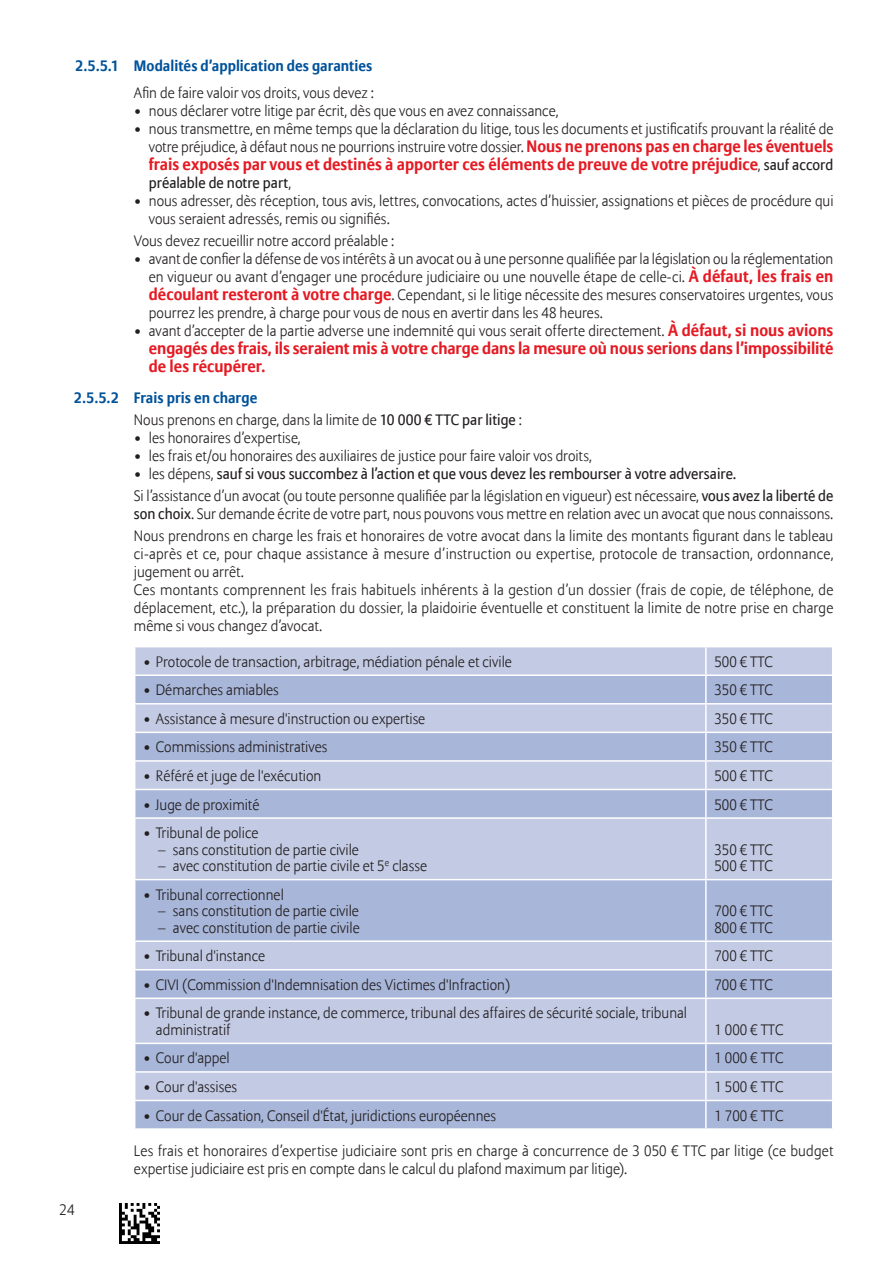
<style>
.page{position:relative;width:893px;height:1263px;background:#fff}
.page>*{position:absolute;margin:0;border:0;box-sizing:border-box;transform-origin:0 0}
.t1{font:700 16.5px/18px "Allianz Sans";color:#e51a23}
.Texte_sans_expace_av{font:300 15px/18px "Allianz Sans";color:#231f20}
.Texte{font:300 15px/18px "Allianz Sans";color:#231f20}
.Tablo_corps{font:300 15px "Allianz Sans";color:#231f20}
.t2{font:15px "Allianz Sans";letter-spacing:.005em;color:#231f20}
.t3{font:700 15px "Allianz Sans";letter-spacing:.005em;color:#01529a}
.s1{font-weight:700;font-size:16.5px;color:#e51a23}
.s2{font-weight:300;font-size:15px;color:#231f20}
.s3{font-weight:400;font-size:15px;color:#231f20}
.s4{font-weight:300}
.s5{font-weight:400}
</style>
<div class="page">
<img style="left:119px;top:1203px;width:40px;height:41px">
<div style="left:135px;top:647px;width:697px;height:27px;background:#c3cbe4"></div>
<svg style="left:135px;top:676px;width:697px;height:452px;background:#b5c0de"></svg>
<hr style="left:705px;top:647px;width:2px;height:27px;background:#fff">
<hr style="left:705px;top:676px;width:2px;height:27px;background:#fff">
<hr style="left:134px;top:703px;width:572px;height:1px;background:#fff">
<hr style="left:706px;top:703px;width:127px;height:1px;background:#fff">
<hr style="left:705px;top:704px;width:2px;height:28px;background:#fff">
<hr style="left:134px;top:732px;width:572px;height:1px;background:#fff">
<hr style="left:706px;top:732px;width:127px;height:1px;background:#fff">
<hr style="left:705px;top:733px;width:2px;height:27px;background:#fff">
<hr style="left:134px;top:760px;width:572px;height:2px;background:#fff">
<hr style="left:706px;top:760px;width:127px;height:2px;background:#fff">
<hr style="left:705px;top:762px;width:2px;height:27px;background:#fff">
<hr style="left:134px;top:789px;width:572px;height:1px;background:#fff">
<hr style="left:706px;top:789px;width:127px;height:1px;background:#fff">
<hr style="left:705px;top:790px;width:2px;height:27px;background:#fff">
<hr style="left:134px;top:817px;width:572px;height:2px;background:#fff">
<hr style="left:706px;top:817px;width:127px;height:2px;background:#fff">
<hr style="left:705px;top:819px;width:2px;height:60px;background:#fff">
<hr style="left:134px;top:879px;width:572px;height:1px;background:#fff">
<hr style="left:706px;top:879px;width:127px;height:1px;background:#fff">
<hr style="left:705px;top:880px;width:2px;height:60px;background:#fff">
<hr style="left:134px;top:940px;width:572px;height:2px;background:#fff">
<hr style="left:706px;top:940px;width:127px;height:2px;background:#fff">
<hr style="left:705px;top:942px;width:2px;height:27px;background:#fff">
<hr style="left:134px;top:969px;width:572px;height:1px;background:#fff">
<hr style="left:706px;top:969px;width:127px;height:1px;background:#fff">
<hr style="left:705px;top:970px;width:2px;height:27px;background:#fff">
<hr style="left:134px;top:997px;width:572px;height:2px;background:#fff">
<hr style="left:706px;top:997px;width:127px;height:2px;background:#fff">
<hr style="left:705px;top:999px;width:2px;height:43px;background:#fff">
<hr style="left:134px;top:1042px;width:572px;height:2px;background:#fff">
<hr style="left:706px;top:1042px;width:127px;height:2px;background:#fff">
<hr style="left:705px;top:1044px;width:2px;height:27px;background:#fff">
<hr style="left:134px;top:1071px;width:572px;height:2px;background:#fff">
<hr style="left:706px;top:1071px;width:127px;height:2px;background:#fff">
<hr style="left:705px;top:1073px;width:2px;height:27px;background:#fff">
<hr style="left:134px;top:1100px;width:572px;height:1px;background:#fff">
<hr style="left:706px;top:1100px;width:127px;height:1px;background:#fff">
<hr style="left:705px;top:1101px;width:2px;height:27px;background:#fff">
<p class="t3" style="left:75px;top:56px;width:299px">2.5.5.1 Modalités d’application des garanties</p>
<p class="Texte" style="left:134px;top:84px;width:242px">Afin de faire valoir vos droits, vous devez :</p>
<p class="Texte_sans_expace_av" style="left:134px;top:102px;width:426px">• nous déclarer votre litige par écrit, dès que vous en avez connaissance,</p>
<p class="Texte_sans_expace_av" style="left:134px;top:120px;width:701px;text-align:right">• nous transmettre, en même temps que la déclaration du litige, tous les documents et justificatifs prouvant la réalité de votre préjudice, à défaut nous ne pourrions instruire votre dossier. <span class="s1">Nous ne prenons pas en charge les éventuels</span></p>
<p class="t1" style="left:149px;top:155px;width:686px">frais exposés par vous et destinés à apporter ces éléments de preuve de votre préjudice<span class="s2">,</span> <span class="s3">sauf accord</span></p>
<p class="t2" style="left:149px;top:173px;width:144px">préalable de notre part<span class="s4">,</span></p>
<p class="Texte_sans_expace_av" style="left:149px;top:192px;width:686px;text-indent:-15px">• nous adresser, dès réception, tous avis, lettres, convocations, actes d’huissier, assignations et pièces de procédure qui vous seraient adressés, remis ou signifiés.</p>
<p class="Texte" style="left:134px;top:232px;width:262px">Vous devez recueillir notre accord préalable :</p>
<p class="Texte_sans_expace_av" style="left:149px;top:250px;width:686px;text-align:justify;text-indent:-15px">• avant de confier la défense de vos intérêts à un avocat ou à une personne qualifiée par la législation ou la réglementation en vigueur ou avant d’engager une procédure judiciaire ou une nouvelle étape de celle-ci. <span class="s1">À défaut, les frais en découlant resteront à votre charge</span>. Cependant, si le litige nécessite des mesures conservatoires urgentes, vous pourrez les prendre, à charge pour vous de nous en avertir dans les 48 heures.</p>
<p class="Texte_sans_expace_av" style="left:134px;top:322px;width:701px">• avant d’accepter de la partie adverse une indemnité qui vous serait offerte directement. <span class="s1">À défaut, si nous avions</span></p>
<p class="t1" style="left:149px;top:340px;width:686px">engagés des frais, ils seraient mis à votre charge dans la mesure où nous serions dans l’impossibilité de les récupérer.</p>
<p class="t3" style="left:74px;top:388px;width:185px">2.5.5.2 Frais pris en charge</p>
<p class="Texte" style="left:134px;top:411px;width:389px">Nous prenons en charge, dans la limite de <span class="s5">10 000 € TTC par litige</span> :</p>
<p class="Texte_sans_expace_av" style="left:134px;top:429px;width:168px">• les honoraires d’expertise,</p>
<p class="Texte_sans_expace_av" style="left:134px;top:447px;width:460px">• les frais et/ou honoraires des auxiliaires de justice pour faire valoir vos droits,</p>
<p class="t2" style="left:134px;top:465px;width:604px"><span class="s4">• les dépens,</span> sauf si vous succombez à l’action et que vous devez les rembourser à votre adversaire.</p>
<p class="Texte" style="left:134px;top:488px;width:701px">Si l’assistance d’un avocat (ou toute personne qualifiée par la législation en vigueur) est nécessaire, <span class="s5">vous avez la liberté de son choix</span>. Sur demande écrite de votre part, nous pouvons vous mettre en relation avec un avocat que nous connaissons.</p>
<p class="Texte" style="left:134px;top:528px;width:701px;text-align:justify">Nous prendrons en charge les frais et honoraires de votre avocat dans la limite des montants figurant dans le tableau ci-après et ce, pour chaque assistance à mesure d’instruction ou expertise, protocole de transaction, ordonnance, jugement ou arrêt.</p>
<p class="Texte_sans_expace_av" style="left:134px;top:582px;width:701px;text-align:justify">Ces montants comprennent les frais habituels inhérents à la gestion d’un dossier (frais de copie, de téléphone, de déplacement, etc.), la préparation du dossier, la plaidoirie éventuelle et constituent la limite de notre prise en charge même si vous changez d’avocat.</p>
<p class="Texte_sans_expace_av" style="left:143px;top:653px;width:370px">• Protocole de transaction, arbitrage, médiation pénale et civile</p>
<p class="Tablo_corps" style="left:714px;top:652px;width:60px">500 € TTC</p>
<p class="Texte_sans_expace_av" style="left:143px;top:682px;width:137px">• Démarches amiables</p>
<p class="Tablo_corps" style="left:714px;top:681px;width:60px">350 € TTC</p>
<p class="Texte_sans_expace_av" style="left:143px;top:710px;width:284px">• Assistance à mesure d'instruction ou expertise</p>
<p class="Tablo_corps" style="left:714px;top:710px;width:60px">350 € TTC</p>
<p class="Texte_sans_expace_av" style="left:143px;top:739px;width:186px">• Commissions administratives</p>
<p class="Tablo_corps" style="left:714px;top:738px;width:60px">350 € TTC</p>
<p class="Texte_sans_expace_av" style="left:143px;top:767px;width:180px">• Référé et juge de l'exécution</p>
<p class="Tablo_corps" style="left:714px;top:767px;width:60px">500 € TTC</p>
<p class="Texte_sans_expace_av" style="left:143px;top:796px;width:118px">• Juge de proximité</p>
<p class="Tablo_corps" style="left:714px;top:795px;width:60px">500 € TTC</p>
<p class="Texte_sans_expace_av" style="left:143px;top:824px;width:117px">• Tribunal de police</p>
<p class="Texte_sans_expace_av" style="left:158px;top:841px;width:202px">– sans constitution de partie civile</p>
<p class="Texte_sans_expace_av" style="left:158px;top:857px;width:270px">– avec constitution de partie civile et 5<sup>e</sup> classe</p>
<p class="Tablo_corps" style="left:714px;top:840px;width:60px">350 € TTC</p>
<p class="Tablo_corps" style="left:714px;top:857px;width:60px">500 € TTC</p>
<p class="Texte_sans_expace_av" style="left:143px;top:886px;width:142px">• Tribunal correctionnel</p>
<p class="Texte_sans_expace_av" style="left:158px;top:903px;width:202px">– sans constitution de partie civile</p>
<p class="Texte_sans_expace_av" style="left:158px;top:919px;width:203px">– avec constitution de partie civile</p>
<p class="Tablo_corps" style="left:714px;top:902px;width:60px">700 € TTC</p>
<p class="Tablo_corps" style="left:714px;top:918px;width:60px">800 € TTC</p>
<p class="Texte_sans_expace_av" style="left:143px;top:948px;width:123px">• Tribunal d'instance</p>
<p class="Tablo_corps" style="left:714px;top:947px;width:60px">700 € TTC</p>
<p class="Texte_sans_expace_av" style="left:143px;top:976px;width:369px">• CIVI (Commission d'Indemnisation des Victimes d'Infraction)</p>
<p class="Tablo_corps" style="left:714px;top:975px;width:60px">700 € TTC</p>
<p class="Texte_sans_expace_av" style="left:156px;top:1005px;width:533px;line-height:16.5px;text-indent:-13px">• Tribunal de grande instance, de commerce, tribunal des affaires de sécurité sociale, tribunal administratif</p>
<p class="Tablo_corps" style="left:714px;top:1021px;width:71px">1 000 € TTC</p>
<p class="Texte_sans_expace_av" style="left:60px;top:1201px;width:16px">24</p>
<p class="Texte_sans_expace_av" style="left:143px;top:1050px;width:88px">• Cour d'appel</p>
<p class="Tablo_corps" style="left:714px;top:1049px;width:71px">1 000 € TTC</p>
<p class="Texte_sans_expace_av" style="left:143px;top:1078px;width:95px">• Cour d'assises</p>
<p class="Tablo_corps" style="left:714px;top:1078px;width:71px">1 500 € TTC</p>
<p class="Texte_sans_expace_av" style="left:143px;top:1107px;width:355px">• Cour de Cassation, Conseil d'État, juridictions européennes</p>
<p class="Tablo_corps" style="left:714px;top:1106px;width:71px">1 700 € TTC</p>
<p class="Texte" style="left:134px;top:1143px;width:701px">Les frais et honoraires d’expertise judiciaire sont pris en charge à concurrence de 3 050 € TTC par litige (ce budget expertise judiciaire est pris en compte dans le calcul du plafond maximum par litige).</p>
</div>
